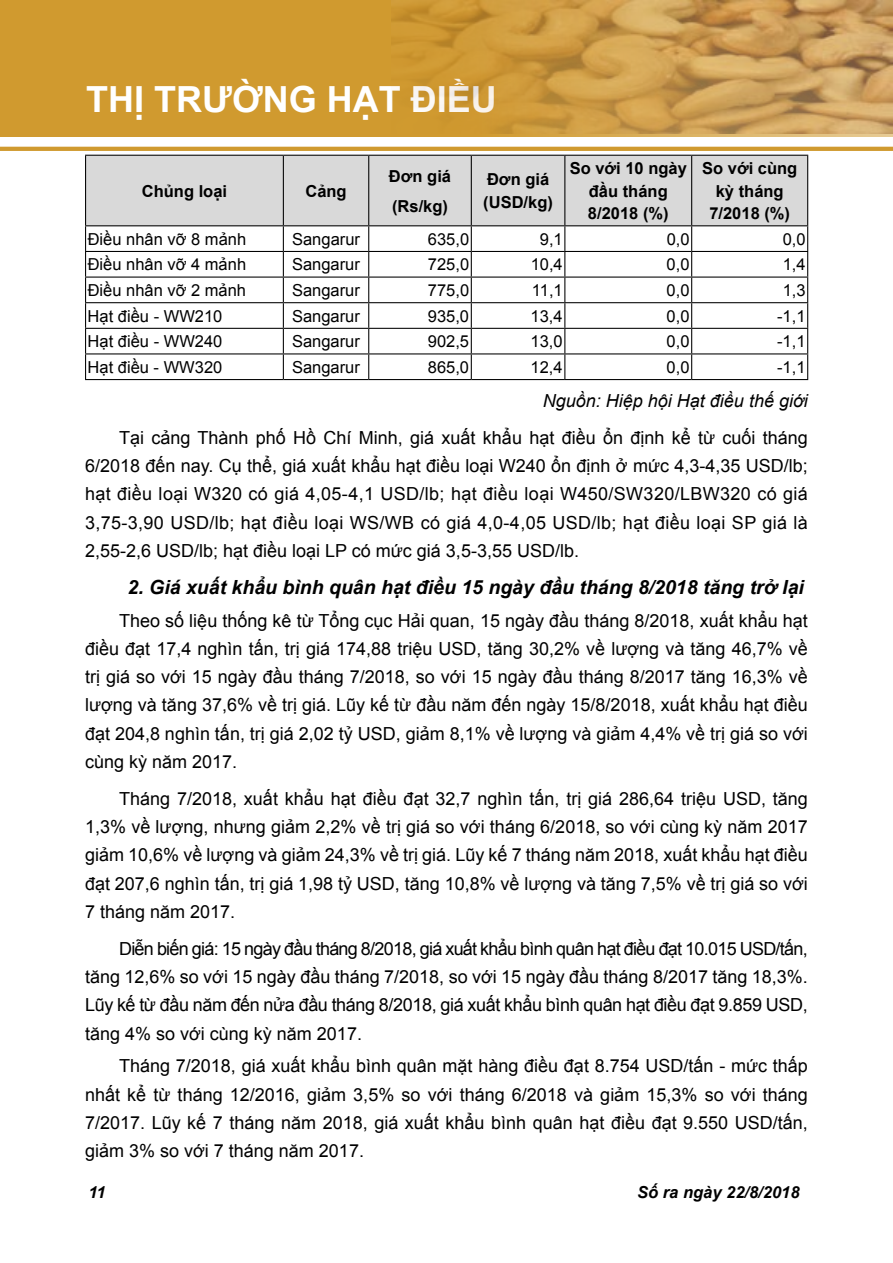
<style>
.page{position:relative;width:893px;height:1263px;background:#fff}
.page>*{position:absolute;margin:0;border:0;box-sizing:border-box;transform-origin:0 0}
.t1{font:700 36px "Arial";color:#fff}
.t2{font:italic 700 19.5px "Arial";color:#000}
.t3{font:18px/28.2px "Arial";color:#000;text-align:justify}
.t4{font:italic 18px "Arial";color:#000}
.t5{font:16.5px "Arial";color:#000}
.t6{font:700 16.5px/22.5px "Arial";color:#000}
.t7{font:italic 700 16.5px "Arial";color:#000}
</style>
<div class="page">
<hr style="left:0;top:0;width:1px;height:137px;background:#d09a2f">
<div style="left:1px;top:0;width:892px;height:136px;background:#d09a2f"></div>
<hr style="left:0;top:147px;width:893px;height:4px;background:#d09a2f">
<img style="left:391px;top:0;width:502px;height:134px">
<div style="left:86px;top:156px;width:721px;height:69px;background:#d9d9d9"></div>
<hr style="left:85px;top:155px;width:198px;height:1px;background:#000">
<hr style="left:85px;top:156px;width:1px;height:69px;background:#000">
<hr style="left:283px;top:155px;width:86px;height:1px;background:#000">
<hr style="left:283px;top:156px;width:1px;height:69px;background:#000">
<hr style="left:369px;top:155px;width:102px;height:1px;background:#000">
<hr style="left:368px;top:156px;width:1px;height:69px;background:#000">
<hr style="left:471px;top:155px;width:94px;height:1px;background:#000">
<hr style="left:471px;top:156px;width:1px;height:69px;background:#000">
<hr style="left:565px;top:155px;width:127px;height:1px;background:#000">
<hr style="left:564px;top:156px;width:1px;height:69px;background:#000">
<hr style="left:692px;top:155px;width:116px;height:1px;background:#000">
<hr style="left:691px;top:156px;width:1px;height:69px;background:#000">
<hr style="left:807px;top:156px;width:1px;height:69px;background:#000">
<hr style="left:85px;top:225px;width:198px;height:1px;background:#000">
<hr style="left:283px;top:225px;width:86px;height:1px;background:#000">
<hr style="left:369px;top:225px;width:102px;height:1px;background:#000">
<hr style="left:471px;top:225px;width:94px;height:1px;background:#000">
<hr style="left:565px;top:225px;width:127px;height:1px;background:#000">
<hr style="left:692px;top:225px;width:116px;height:1px;background:#000">
<hr style="left:85px;top:251px;width:198px;height:1px;background:#000">
<hr style="left:283px;top:251px;width:86px;height:1px;background:#000">
<hr style="left:369px;top:251px;width:102px;height:1px;background:#000">
<hr style="left:471px;top:251px;width:94px;height:1px;background:#000">
<hr style="left:565px;top:251px;width:127px;height:1px;background:#000">
<hr style="left:692px;top:251px;width:116px;height:1px;background:#000">
<hr style="left:85px;top:277px;width:198px;height:1px;background:#000">
<hr style="left:283px;top:277px;width:86px;height:1px;background:#000">
<hr style="left:369px;top:277px;width:102px;height:1px;background:#000">
<hr style="left:471px;top:277px;width:94px;height:1px;background:#000">
<hr style="left:565px;top:277px;width:127px;height:1px;background:#000">
<hr style="left:692px;top:277px;width:116px;height:1px;background:#000">
<hr style="left:85px;top:302px;width:198px;height:1px;background:#000">
<hr style="left:283px;top:302px;width:86px;height:1px;background:#000">
<hr style="left:369px;top:302px;width:102px;height:1px;background:#000">
<hr style="left:471px;top:302px;width:94px;height:1px;background:#000">
<hr style="left:565px;top:302px;width:127px;height:1px;background:#000">
<hr style="left:692px;top:302px;width:116px;height:1px;background:#000">
<hr style="left:85px;top:328px;width:198px;height:1px;background:#000">
<hr style="left:283px;top:328px;width:86px;height:1px;background:#000">
<hr style="left:369px;top:328px;width:102px;height:1px;background:#000">
<hr style="left:471px;top:328px;width:94px;height:1px;background:#000">
<hr style="left:565px;top:328px;width:127px;height:1px;background:#000">
<hr style="left:692px;top:328px;width:116px;height:1px;background:#000">
<hr style="left:85px;top:353px;width:198px;height:1px;background:#000">
<svg style="left:85px;top:226px;width:1px;height:153px"></svg>
<hr style="left:283px;top:353px;width:86px;height:1px;background:#000">
<svg style="left:283px;top:226px;width:1px;height:153px"></svg>
<hr style="left:369px;top:353px;width:102px;height:1px;background:#000">
<svg style="left:368px;top:226px;width:1px;height:153px"></svg>
<hr style="left:471px;top:353px;width:94px;height:1px;background:#000">
<svg style="left:471px;top:226px;width:1px;height:153px"></svg>
<hr style="left:565px;top:353px;width:127px;height:1px;background:#000">
<svg style="left:564px;top:226px;width:1px;height:153px"></svg>
<hr style="left:692px;top:353px;width:116px;height:1px;background:#000">
<svg style="left:691px;top:226px;width:1px;height:153px"></svg>
<svg style="left:807px;top:226px;width:1px;height:153px"></svg>
<hr style="left:85px;top:379px;width:198px;height:1px;background:#000">
<hr style="left:283px;top:379px;width:86px;height:1px;background:#000">
<hr style="left:369px;top:379px;width:102px;height:1px;background:#000">
<hr style="left:471px;top:379px;width:94px;height:1px;background:#000">
<hr style="left:565px;top:379px;width:127px;height:1px;background:#000">
<hr style="left:692px;top:379px;width:116px;height:1px;background:#000">
<h1 class="t1" style="left:86px;top:75px;width:412px">THỊ TRƯỜNG HẠT ĐIỀU</h1>
<p class="t6" style="left:142px;top:180px;width:87px">Chủng loại</p>
<p class="t6" style="left:305px;top:180px;width:43px">Cảng</p>
<p class="t6" style="left:389px;top:161px;width:64px;line-height:30px">Đơn giá (Rs/kg)</p>
<p class="t6" style="left:483px;top:169px;width:71px">Đơn giá (USD/kg)</p>
<p class="t6" style="left:570px;top:157px;width:119px;text-align:center">So với 10 ngày đầu tháng<br>8/2018 (%)</p>
<p class="t6" style="left:702px;top:157px;width:97px;text-align:center">So với cùng kỳ tháng<br>7/2018 (%)</p>
<p class="t5" style="left:88px;top:228px;width:160px">Điều nhân vỡ 8 mảnh</p>
<p class="t5" style="left:292px;top:228px;width:69px">Sangarur</p>
<p class="t5" style="left:428px;top:228px;width:43px">635,0</p>
<p class="t5" style="left:540px;top:228px;width:24px">9,1</p>
<p class="t5" style="left:667px;top:228px;width:24px">0,0</p>
<p class="t5" style="left:783px;top:228px;width:24px">0,0</p>
<p class="t5" style="left:88px;top:254px;width:160px">Điều nhân vỡ 4 mảnh</p>
<p class="t5" style="left:292px;top:254px;width:69px">Sangarur</p>
<p class="t5" style="left:428px;top:254px;width:43px">725,0</p>
<p class="t5" style="left:531px;top:254px;width:34px">10,4</p>
<p class="t5" style="left:667px;top:254px;width:24px">0,0</p>
<p class="t5" style="left:783px;top:254px;width:24px">1,4</p>
<p class="t5" style="left:88px;top:279px;width:160px">Điều nhân vỡ 2 mảnh</p>
<p class="t5" style="left:292px;top:279px;width:69px">Sangarur</p>
<p class="t5" style="left:428px;top:279px;width:43px">775,0</p>
<p class="t5" style="left:532px;top:279px;width:32px">11,1</p>
<p class="t5" style="left:667px;top:279px;width:24px">0,0</p>
<p class="t5" style="left:783px;top:279px;width:24px">1,3</p>
<p class="t5" style="left:88px;top:305px;width:136px">Hạt điều - WW210</p>
<p class="t5" style="left:292px;top:305px;width:69px">Sangarur</p>
<p class="t5" style="left:428px;top:305px;width:43px">935,0</p>
<p class="t5" style="left:531px;top:305px;width:34px">13,4</p>
<p class="t5" style="left:667px;top:305px;width:24px">0,0</p>
<p class="t5" style="left:777px;top:305px;width:30px">-1,1</p>
<p class="t5" style="left:88px;top:331px;width:136px">Hạt điều - WW240</p>
<p class="t5" style="left:292px;top:331px;width:69px">Sangarur</p>
<p class="t5" style="left:428px;top:331px;width:43px">902,5</p>
<p class="t5" style="left:531px;top:331px;width:34px">13,0</p>
<p class="t5" style="left:667px;top:331px;width:24px">0,0</p>
<p class="t5" style="left:777px;top:331px;width:30px">-1,1</p>
<p class="t5" style="left:88px;top:356px;width:136px">Hạt điều - WW320</p>
<p class="t5" style="left:292px;top:356px;width:69px">Sangarur</p>
<p class="t5" style="left:428px;top:356px;width:43px">865,0</p>
<p class="t5" style="left:531px;top:356px;width:34px">12,4</p>
<p class="t5" style="left:667px;top:356px;width:24px">0,0</p>
<p class="t5" style="left:777px;top:356px;width:30px">-1,1</p>
<p class="t4" style="left:543px;top:389px;width:266px">Nguồn: Hiệp hội Hạt điều thế giới</p>
<p class="t3" style="left:85px;top:424px;width:724px;text-indent:34px">Tại cảng Thành phố Hồ Chí Minh, giá xuất khẩu hạt điều ổn định kể từ cuối tháng 6/2018 đến nay. Cụ thể, giá xuất khẩu hạt điều loại W240 ổn định ở mức 4,3-4,35 USD/lb; hạt điều loại W320 có giá 4,05-4,1 USD/lb; hạt điều loại W450/SW320/LBW320 có giá 3,75-3,90 USD/lb; hạt điều loại WS/WB có giá 4,0-4,05 USD/lb; hạt điều loại SP giá là 2,55-2,6 USD/lb; hạt điều loại LP có mức giá 3,5-3,55 USD/lb.</p>
<p class="t2" style="left:128px;top:574px;width:678px">2. Giá xuất khẩu bình quân hạt điều 15 ngày đầu tháng 8/2018 tăng trở lại</p>
<p class="t3" style="left:85px;top:606px;width:724px;text-indent:34px">Theo số liệu thống kê từ Tổng cục Hải quan, 15 ngày đầu tháng 8/2018, xuất khẩu hạt điều đạt 17,4 nghìn tấn, trị giá 174,88 triệu USD, tăng 30,2% về lượng và tăng 46,7% về trị giá so với 15 ngày đầu tháng 7/2018, so với 15 ngày đầu tháng 8/2017 tăng 16,3% về lượng và tăng 37,6% về trị giá. Lũy kế từ đầu năm đến ngày 15/8/2018, xuất khẩu hạt điều đạt 204,8 nghìn tấn, trị giá 2,02 tỷ USD, giảm 8,1% về lượng và giảm 4,4% về trị giá so với cùng kỳ năm 2017.</p>
<p class="t3" style="left:85px;top:785px;width:724px;text-indent:34px">Tháng 7/2018, xuất khẩu hạt điều đạt 32,7 nghìn tấn, trị giá 286,64 triệu USD, tăng 1,3% về lượng, nhưng giảm 2,2% về trị giá so với tháng 6/2018, so với cùng kỳ năm 2017 giảm 10,6% về lượng và giảm 24,3% về trị giá. Lũy kế 7 tháng năm 2018, xuất khẩu hạt điều đạt 207,6 nghìn tấn, trị giá 1,98 tỷ USD, tăng 10,8% về lượng và tăng 7,5% về trị giá so với 7 tháng năm 2017.</p>
<p class="t3" style="left:85px;top:935px;width:724px;text-indent:34px">Diễn biến giá: 15 ngày đầu tháng 8/2018, giá xuất khẩu bình quân hạt điều đạt 10.015 USD/tấn, tăng 12,6% so với 15 ngày đầu tháng 7/2018, so với 15 ngày đầu tháng 8/2017 tăng 18,3%.<br>Lũy kế từ đầu năm đến nửa đầu tháng 8/2018, giá xuất khẩu bình quân hạt điều đạt 9.859 USD, tăng 4% so với cùng kỳ năm 2017.</p>
<p class="t3" style="left:85px;top:1052px;width:724px;text-indent:34px">Tháng 7/2018, giá xuất khẩu bình quân mặt hàng điều đạt 8.754 USD/tấn - mức thấp nhất kể từ tháng 12/2016, giảm 3,5% so với tháng 6/2018 và giảm 15,3% so với tháng 7/2017. Lũy kế 7 tháng năm 2018, giá xuất khẩu bình quân hạt điều đạt 9.550 USD/tấn, giảm 3% so với 7 tháng năm 2017.</p>
<p class="t7" style="left:88px;top:1181px;width:19px">11</p>
<p class="t7" style="left:637px;top:1181px;width:164px">Số ra ngày 22/8/2018</p>
</div>
